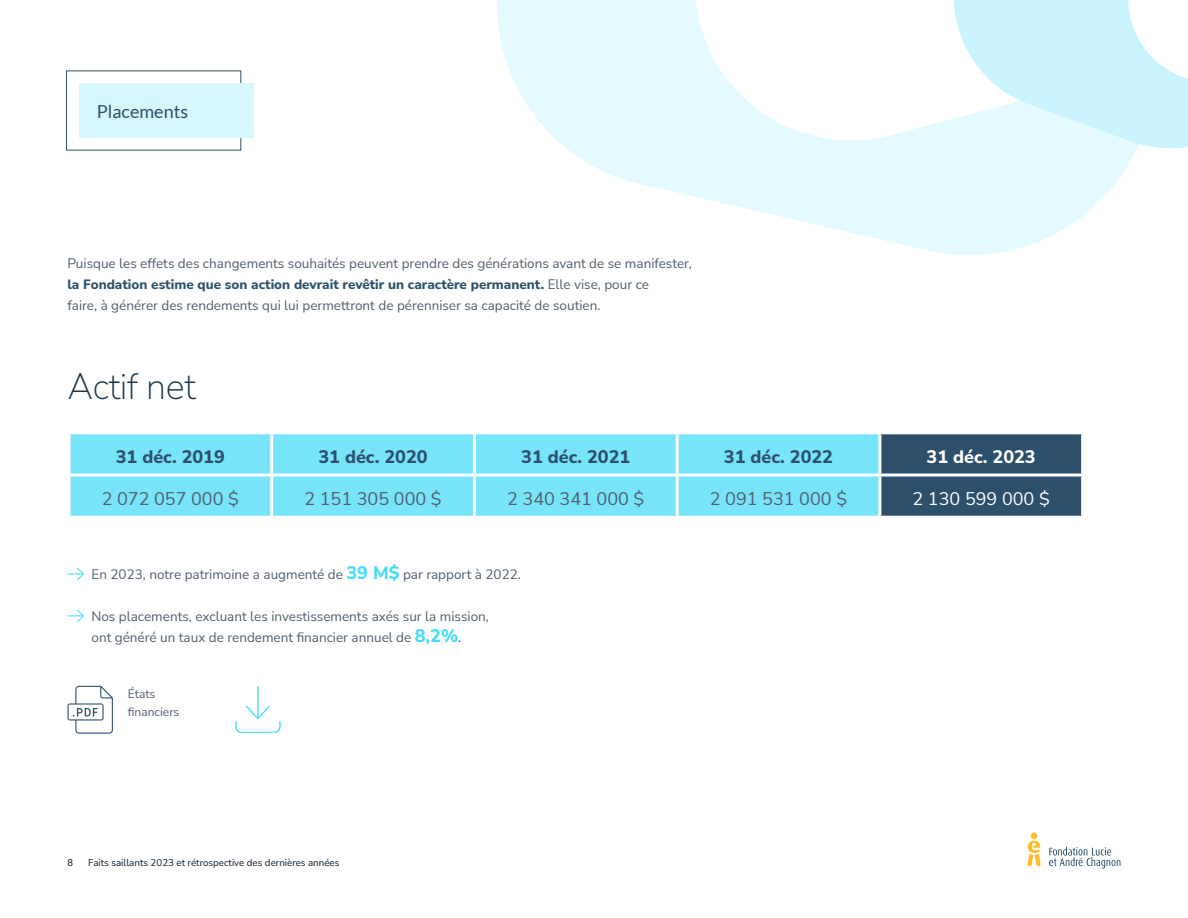
<style>
.page{position:relative;width:1188px;height:918px;background:#fff}
.page>*{position:absolute;margin:0;border:0;box-sizing:border-box;transform-origin:0 0}
.t1{font:200 36px "Nunito Sans";letter-spacing:-.01em;color:#19344a}
.t2{font:18px "Nunito Sans";color:#505d6d}
.t3{font:800 18px "Nunito Sans";color:#2c506b}
.t4{font:18px "Nunito Sans";color:#fff}
.t5{font:800 18px "Nunito Sans";color:#fff}
.t6{font:18px "Lato";color:#2c506b}
.t7{font:13.5px/21px "Nunito Sans";color:#505d6d}
.t8{font:12px/18px "Nunito Sans";color:#505d6d}
.t9{font:9.75px "Nunito Sans";color:#081929}
.t10{font:9.75px "Lato";color:#081929}
.s1{font-weight:800;color:#2c506b}
.s2{font-weight:800;font-size:18px;color:#47ddf9}
</style>
<div class="page">
<svg style="left:1049px;top:847px;width:71px;height:22px"></svg>
<div style="left:1031px;top:832px;width:6px;height:7px;background:#febc2c;border-radius:50%"></div>
<svg style="left:1027px;top:841px;width:14px;height:25px"></svg>
<svg style="left:497px;top:0;width:632px;height:255px;fill:#e4fafe"></svg>
<svg style="left:678px;top:0;width:261px;height:157px"></svg>
<svg style="left:939px;top:0;width:249px;height:163px"></svg>
<div style="left:70px;top:434px;width:808px;height:82px;background:#78e4f9"></div>
<div style="left:881px;top:434px;width:200px;height:82px;background:#2c506b"></div>
<hr style="left:270px;top:434px;width:3px;height:40px;background:#fff">
<hr style="left:473px;top:434px;width:3px;height:40px;background:#fff">
<hr style="left:676px;top:434px;width:3px;height:40px;background:#fff">
<hr style="left:68px;top:474px;width:204px;height:3px;background:#fff">
<hr style="left:272px;top:474px;width:202px;height:3px;background:#fff">
<hr style="left:270px;top:477px;width:3px;height:39px;background:#fff">
<hr style="left:474px;top:474px;width:203px;height:3px;background:#fff">
<hr style="left:473px;top:477px;width:3px;height:39px;background:#fff">
<hr style="left:677px;top:474px;width:203px;height:3px;background:#fff">
<hr style="left:676px;top:477px;width:3px;height:39px;background:#fff">
<hr style="left:880px;top:474px;width:204px;height:3px;background:#fff">
<svg style="left:67px;top:568px;width:17px;height:12px"></svg>
<svg style="left:67px;top:610px;width:17px;height:12px"></svg>
<svg style="left:235px;top:686px;width:46px;height:47px"></svg>
<svg style="left:68px;top:686px;width:45px;height:48px"></svg>
<div style="left:79px;top:83px;width:175px;height:55px;background:#d6f7fd"></div>
<h2 class="t6" style="left:97px;top:101px;width:93px">Placements</h2>
<p class="t7" style="left:68px;top:253px;width:626px">Puisque les effets des changements souhaités peuvent prendre des générations avant de se manifester, <span class="s1">la Fondation estime que son action devrait revêtir un caractère permanent.</span> Elle vise, pour ce<br>faire, à générer des rendements qui lui permettront de pérenniser sa capacité de soutien.</p>
<h1 class="t1" style="left:68px;top:361px;width:130px">Actif net</h1>
<h2 class="t3" style="left:116px;top:444px;width:111px">31 déc. 2019</h2>
<h2 class="t3" style="left:319px;top:444px;width:111px">31 déc. 2020</h2>
<h2 class="t3" style="left:521px;top:444px;width:111px">31 déc. 2021</h2>
<h2 class="t3" style="left:724px;top:444px;width:111px">31 déc. 2022</h2>
<h2 class="t5" style="left:927px;top:444px;width:111px">31 déc. 2023</h2>
<h2 class="t2" style="left:102px;top:486px;width:139px">2 072 057 000 $</h2>
<h2 class="t2" style="left:304px;top:486px;width:139px">2 151 305 000 $</h2>
<h2 class="t2" style="left:507px;top:486px;width:139px">2 340 341 000 $</h2>
<h2 class="t2" style="left:710px;top:486px;width:139px">2 091 531 000 $</h2>
<h2 class="t4" style="left:913px;top:486px;width:139px">2 130 599 000 $</h2>
<p class="t7" style="left:91px;top:563px;width:429px">En 2023, notre patrimoine a augmenté de <span class="s2">39 M$</span> par rapport à 2022.</p>
<p class="t7" style="left:91px;top:605px;width:399px">Nos placements, excluant les investissements axés sur la mission, ont généré un taux de rendement financier annuel de <span class="s2">8,2%</span>.</p>
<p class="t8" style="left:128px;top:684px;width:53px">États financiers</p>
<p class="t10" style="left:68px;top:857px;width:7px">8</p>
<p class="t9" style="left:88px;top:856px;width:253px">Faits saillants 2023 et rétrospective des dernières années</p>
</div>
